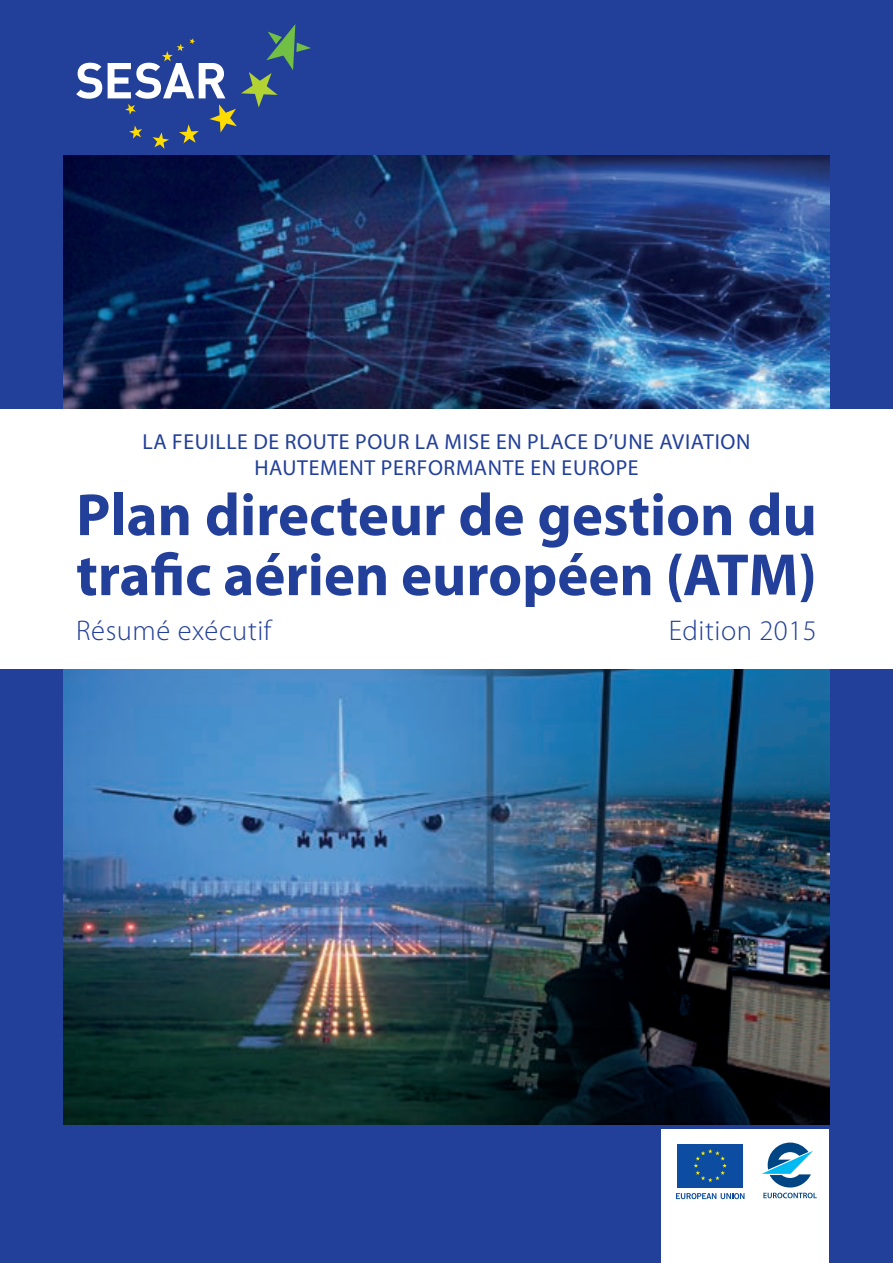
<style>
.page{position:relative;width:893px;height:1263px;background:#223f99}
.page>*{position:absolute;margin:0;border:0;box-sizing:border-box;transform-origin:0 0}
.title_cover{font:700 60px/60px "Myriad Pro";color:#223f99}
.other_stuff{font:300 28.5px "Myriad Pro";letter-spacing:.02em;color:#223f99}
.subtitle_cover{font:21.75px/26.1px "Myriad Pro";letter-spacing:.03em;color:#223f99;text-align:center}
</style>
<div class="page">
<img style="left:64px;top:156px;width:765px;height:968px">
<div style="left:0;top:409px;width:893px;height:259px;background:#fff"></div>
<svg style="left:76px;top:63px;width:26px;height:36px"></svg>
<svg style="left:108px;top:24px;width:203px;height:125px"></svg>
<div style="left:661px;top:1129px;width:168px;height:134px;background:#fff"></div>
<div style="left:677px;top:1144px;width:66px;height:43px;background:#0d4da1"></div>
<svg style="left:694px;top:1149px;width:33px;height:33px"></svg>
<svg style="left:676px;top:1193px;width:68px;height:6px"></svg>
<svg style="left:762px;top:1142px;width:51px;height:45px"></svg>
<svg style="left:763px;top:1193px;width:54px;height:5px"></svg>
<p class="subtitle_cover" style="left:143px;top:429px;width:609px">LA FEUILLE DE ROUTE POUR LA MISE EN PLACE D’UNE AVIATION<br>HAUTEMENT PERFORMANTE EN EUROPE</p>
<p class="title_cover" style="left:76px;top:486px;width:742px">Plan directeur de gestion du trafic aérien européen (ATM)</p>
<p class="other_stuff" style="left:76px;top:615px;width:197px">Résumé exécutif</p>
<p class="other_stuff" style="left:669px;top:615px;width:149px">Edition 2015</p>
</div>
